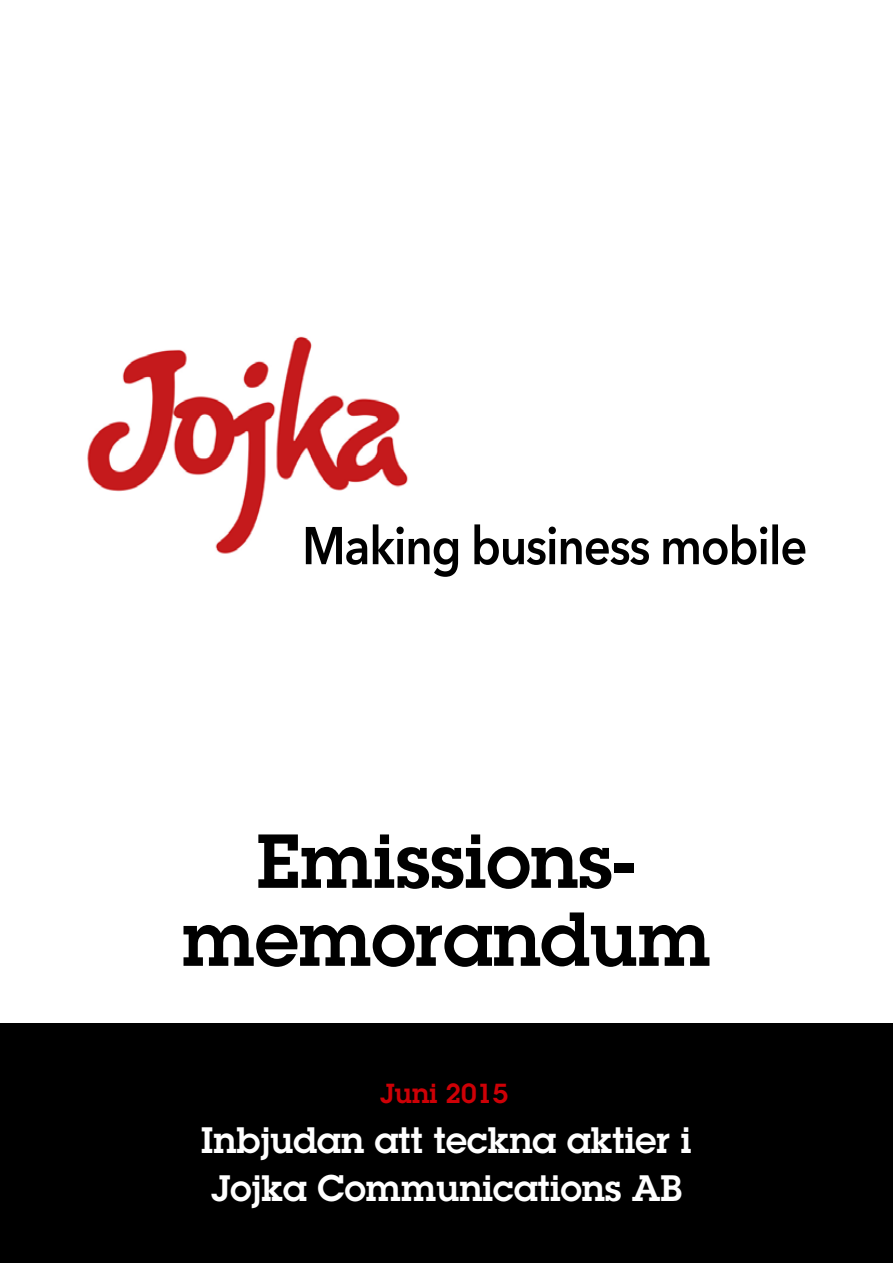
<style>
.page{position:relative;width:893px;height:1263px;background:#fff}
.page>*{position:absolute;margin:0;border:0;box-sizing:border-box;transform-origin:0 0}
.t1{font:600 74.7px/78px "Lubalin Graph";color:#000;text-align:center}
.t2{font:600 36px/48px "Lubalin Graph";color:#fff}
.t3{font:600 27px "Lubalin Graph";color:#ce0006}
</style>
<div class="page">
<div style="left:0;top:1024px;width:893px;height:239px;background:#000"></div>
<img style="left:87px;top:336px;width:719px;height:241px">
<h1 class="t1" style="left:182px;top:821px;width:530px">Emissions&shy;memorandum</h1>
<p class="t3" style="left:380px;top:1076px;width:129px">Juni 2015</p>
<p class="t2" style="left:201px;top:1116px;width:492px">Inbjudan att teckna aktier i<br>Jojka Communications AB</p>
</div>
